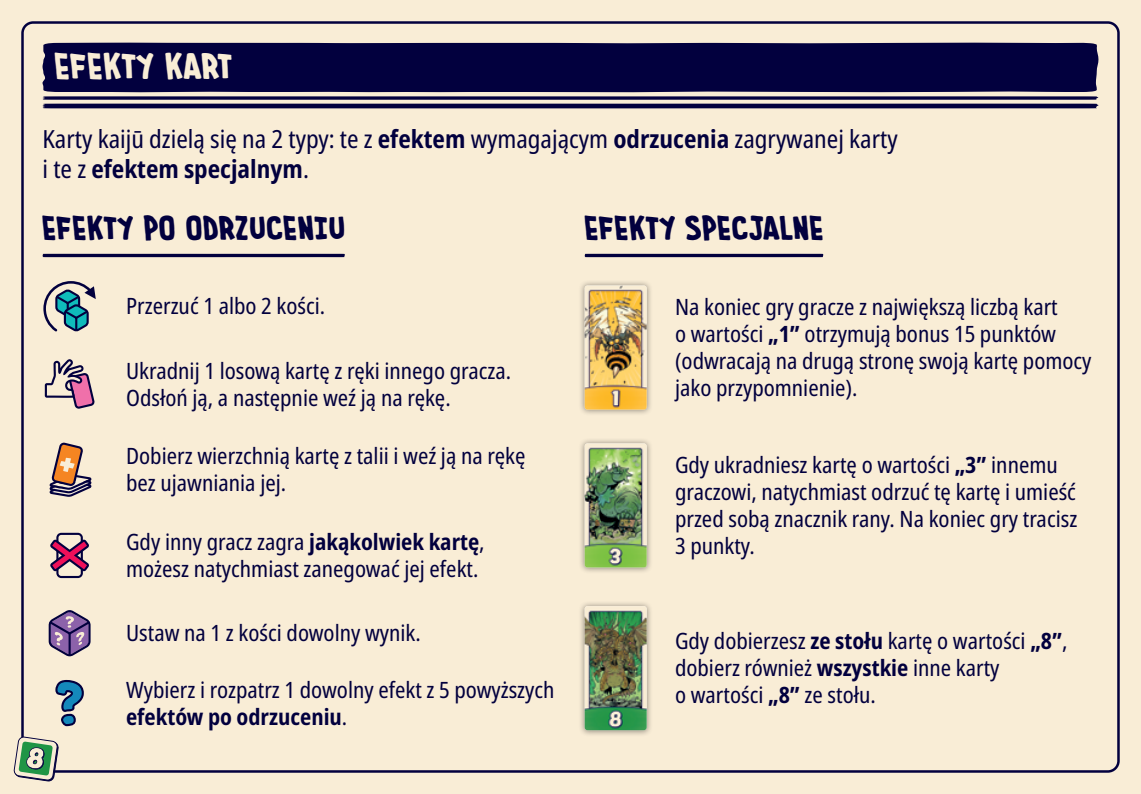
<style>
.page{position:relative;width:1141px;height:794px;background:#f9edd6}
.page>*{position:absolute;margin:0;border:0;box-sizing:border-box;transform-origin:0 0}
.t1{font:700 30px "Imaginary Friend BB";letter-spacing:.03em;color:#f9edd6}
.t2{font:700 27.5px "Imaginary Friend BB";letter-spacing:.03em;color:#02003e}
.t3{font:condensed 25px/30px "Noto Sans";color:#02003e}
.t4{font:condensed 22.5px/27px "Noto Sans";color:#02003e}
.s1{font-weight:700}
</style>
<div class="page">
<svg style="left:43px;top:254px;width:302px;height:3px"></svg>
<svg style="left:585px;top:254px;width:238px;height:3px"></svg>
<svg style="left:43px;top:280px;width:53px;height:53px;background:#90a8ab"></svg>
<svg style="left:45px;top:359px;width:50px;height:50px;background:#bea1ab"></svg>
<svg style="left:48px;top:610px;width:44px;height:47px;background:#957ea3"></svg>
<svg style="left:50px;top:443px;width:42px;height:54px;background:#b8947f"></svg>
<svg style="left:50px;top:533px;width:39px;height:45px;background:#ae788e"></svg>
<svg style="left:55px;top:680px;width:29px;height:46px"></svg>
<div style="left:578px;top:279px;width:75px;height:137px;background:#231f20;opacity:.5"></div>
<img style="left:585px;top:285px;width:62px;height:124px">
<div style="left:578px;top:437px;width:75px;height:137px;background:#231f20;opacity:.5"></div>
<img style="left:585px;top:443px;width:62px;height:124px">
<div style="left:578px;top:600px;width:75px;height:136px;background:#231f20;opacity:.5"></div>
<img style="left:585px;top:606px;width:62px;height:124px">
<svg style="left:14px;top:736px;width:45px;height:45px;background:#92ae93"></svg>
<div style="left:43px;top:43px;width:1055px;height:49px;background:#02003e"></div>
<svg style="left:43px;top:96px;width:1055px;height:12px;background:#5b5574"></svg>
<h1 class="t1" style="left:55px;top:44px;width:179px">EFEKTY KART</h1>
<p class="t3" style="left:43px;top:124px;width:857px">Karty kaijū dzielą się na 2 typy: te z <span class="s1">efektem</span> wymagającym <span class="s1">odrzucenia</span> zagrywanej karty i te z <span class="s1">efektem specjalnym</span>.</p>
<p class="t2" style="left:43px;top:207px;width:304px">EFEKTY PO ODRZUCENIU</p>
<p class="t2" style="left:585px;top:207px;width:240px">EFEKTY SPECJALNE</p>
<p class="t4" style="left:126px;top:293px;width:201px">Przerzuć 1 albo 2 kości.</p>
<p class="t4" style="left:126px;top:357px;width:387px">Ukradnij 1 losową kartę z ręki innego gracza.<br>Odsłoń ją, a następnie weź ją na rękę.</p>
<p class="t4" style="left:126px;top:443px;width:401px">Dobierz wierzchnią kartę z talii i weź ją na rękę bez ujawniania jej.</p>
<p class="t4" style="left:126px;top:529px;width:360px">Gdy inny gracz zagra <span class="s1">jakąkolwiek kartę</span>, możesz natychmiast zanegować jej efekt.</p>
<p class="t4" style="left:126px;top:620px;width:296px">Ustaw na 1 z kości dowolny wynik.</p>
<p class="t4" style="left:126px;top:676px;width:430px">Wybierz i rozpatrz 1 dowolny efekt z 5 powyższych <span class="s1">efektów po odrzuceniu</span>.</p>
<p class="t4" style="left:675px;top:294px;width:418px">Na koniec gry gracze z największą liczbą kart<br>o wartości <span class="s1">„1”</span> otrzymują bonus 15 punktów (odwracają na drugą stronę swoją kartę pomocy jako przypomnienie).</p>
<p class="t4" style="left:675px;top:452px;width:404px">Gdy ukradniesz kartę o wartości <span class="s1">„3”</span> innemu graczowi, natychmiast odrzuć tę kartę i umieść przed sobą znacznik rany. Na koniec gry tracisz 3 punkty.</p>
<p class="t4" style="left:675px;top:628px;width:394px">Gdy dobierzesz <span class="s1">ze stołu</span> kartę o wartości <span class="s1">„8”</span>, dobierz również <span class="s1">wszystkie</span> inne karty<br>o wartości <span class="s1">„8”</span> ze stołu.</p>
</div>
